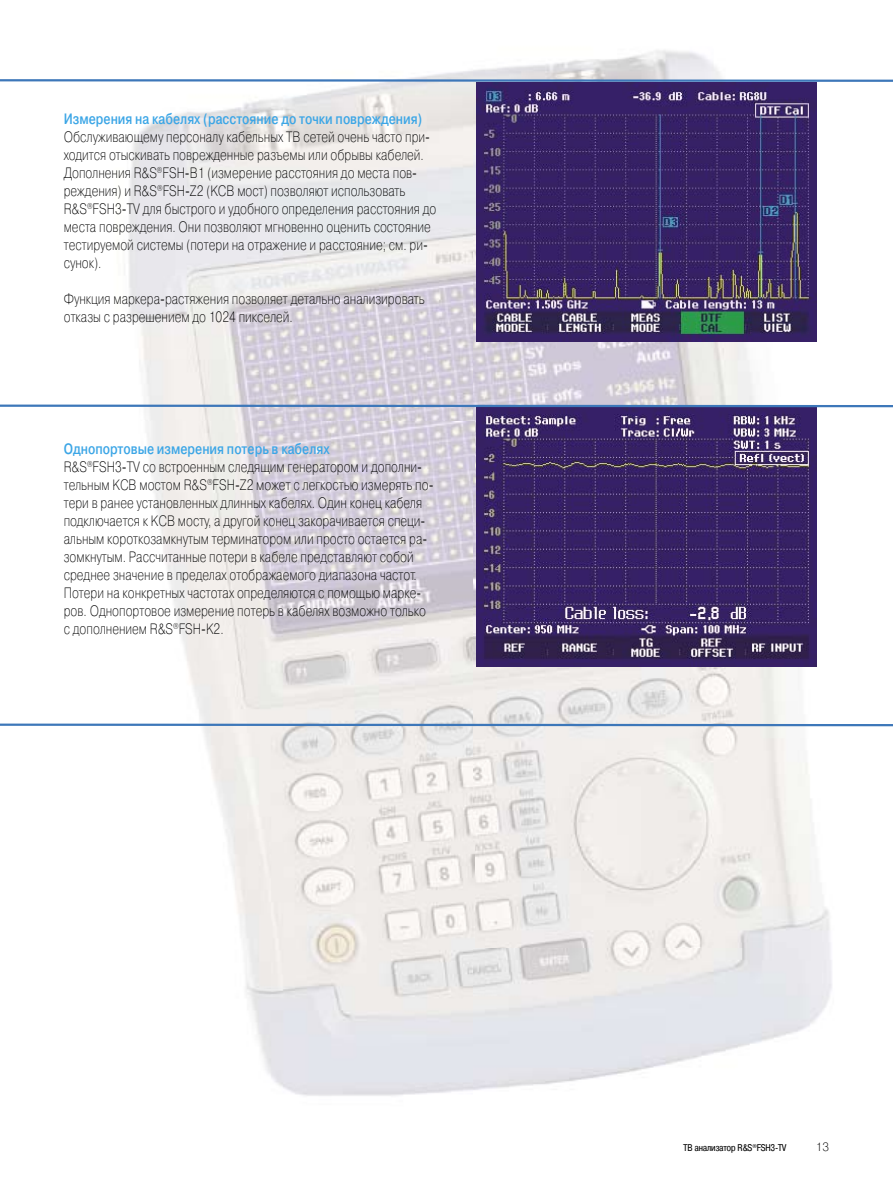
<style>
.page{position:relative;width:893px;height:1191px;background:#fff}
.page>*{position:absolute;margin:0;border:0;box-sizing:border-box;transform-origin:0 0}
.t1{font:15px/18px "Pragmatica Light C";color:#000;scale:.8 1}
.t2{font:700 15px "Pragmatica Light C";color:#3ca6e6;scale:.8 1}
.t3{font:12px "Pragmatica Light C";color:#000}
.t4{font:9.75px "Pragmatica Cond C";color:#000}
.s1{font-weight:700;color:#3ca6e6}
</style>
<div class="page">
<img style="left:127px;top:50px;width:724px;height:1046px">
<img style="left:476px;top:82px;width:340px;height:259px">
<img style="left:476px;top:407px;width:340px;height:259px">
<svg style="left:0;top:79px;width:893px;height:3px;background:#6a95c7"></svg>
<svg style="left:0;top:404px;width:893px;height:3px;background:#6b94c6"></svg>
<svg style="left:0;top:723px;width:893px;height:3px;background:#6f98c7"></svg>
<p class="t2" style="left:64px;top:111px;width:450px">Измерения на кабелях (расстояние до точки повреждения)</p>
<p class="t1" style="left:64px;top:128px;width:467px">Обслуживающему персоналу кабельных ТВ сетей очень часто при&shy;ходится отыскивать поврежденные разъемы или обрывы кабелей.<br>Дополнения R&amp;S<sup>®</sup>FSH-B1 (измерение расстояния до места пов&shy;реждения) и R&amp;S<sup>®</sup>FSH-Z2 (КСВ мост) позволяют использовать R&amp;S<sup>®</sup>FSH3-TV для быстрого и удобного определения расстояния до места повреждения. Они позволяют мгновенно оценить состояние тестируемой системы (потери на отражение и расстояние; см. ри&shy;сунок).</p>
<p class="t1" style="left:64px;top:290px;width:453px">Функция маркера-растяжения позволяет детально анализировать отказы с разрешением до 1024 пикселей.</p>
<p class="t1" style="left:64px;top:440px;width:464px"><span class="s1">Однопортовые измерения потерь в кабелях<br></span>R&amp;S<sup>®</sup>FSH3-TV со встроенным следящим генератором и дополни&shy;тельным КСВ мостом R&amp;S<sup>®</sup>FSH-Z2 может с легкостью измерять по&shy;тери в ранее установленных длинных кабелях. Один конец кабеля подключается к КСВ мосту, а другой конец закорачивается специ&shy;альным короткозамкнутым терминатором или просто остается ра&shy;зомкнутым. Рассчитанные потери в кабеле представляют собой среднее значение в пределах отображаемого диапазона частот.<br>Потери на конкретных частотах определяются с помощью марке&shy;ров. Однопортовое измерение потерь в кабелях возможно только с дополнением R&amp;S<sup>®</sup>FSH-K2.</p>
<p class="t4" style="left:684px;top:1142px;width:104px">ТВ анализатор R&amp;S<sup>®</sup>FSH3-TV</p>
<p class="t3" style="left:816px;top:1140px;width:15px">13</p>
</div>
